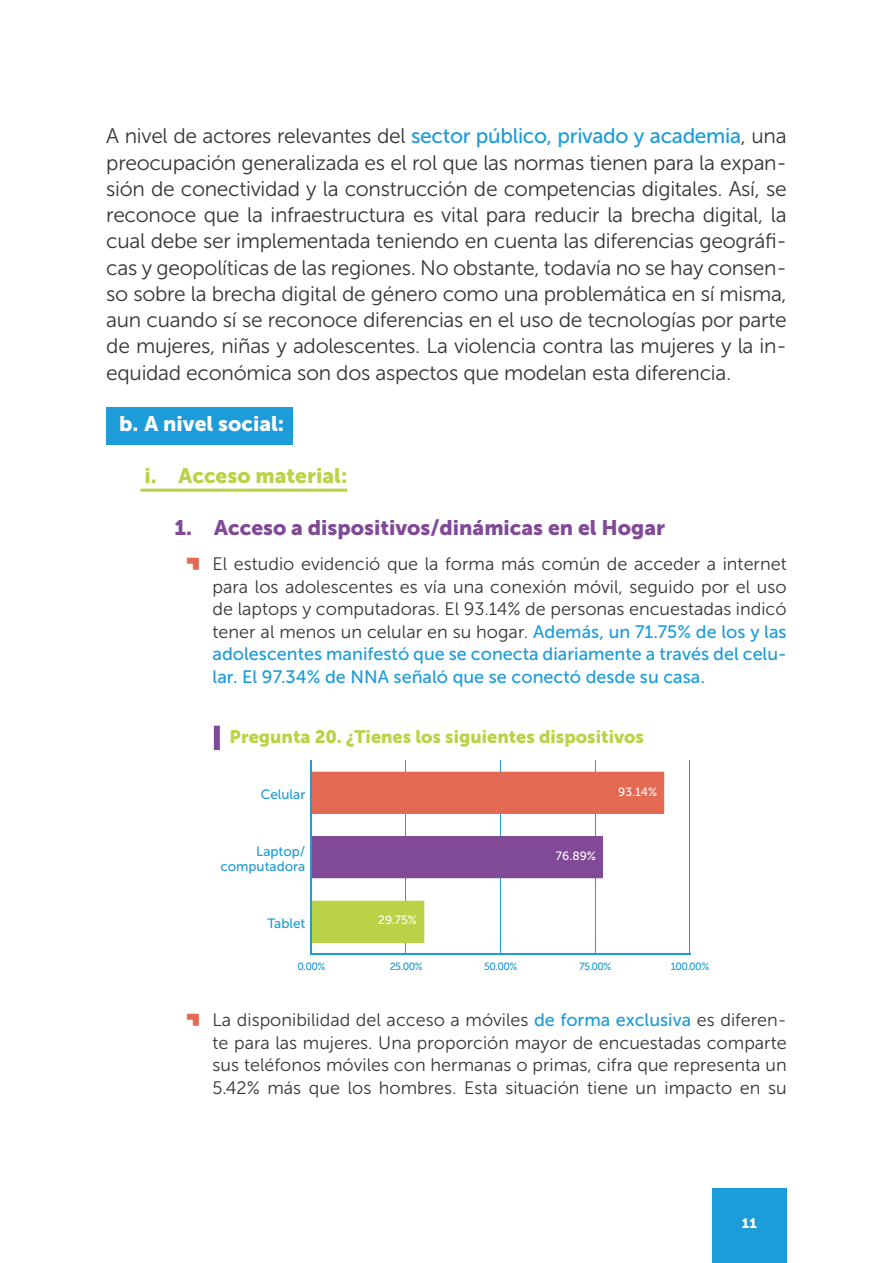
<style>
.page{position:relative;width:893px;height:1263px;background:#fff}
.page>*{position:absolute;margin:0;border:0;box-sizing:border-box;transform-origin:0 0}
.CI-Parrafo-Normal{font:21px/26.2px "Museo Sans 300";letter-spacing:-.015em;color:#373636;text-align:justify}
.t1{font:21px "Museo Sans 900";color:#814a97}
.t2{font:21px "Museo Sans 900";color:#bbd146}
.t3{font:21px "Museo Sans 900";color:#fff}
.t4{font:18px/22.5px "Museo Sans 300";color:#373636;text-align:justify}
.CI-Grafico{font:18px "Museo Sans 900";color:#bbd146}
.t5{font:13.5px/14.9px "Museo Sans 500";color:#1c9cd8;text-align:right}
.t6{font:13.5px "Museo Sans 900";color:#fff}
.t7{font:12px "Museo Sans 500";color:#fff}
.t8{font:10.5px "Museo Sans 500";letter-spacing:-.05em;color:#1c9cd8}
.s1{font-family:"Museo Sans 500";color:#1c9cd8}
</style>
<div class="page">
<div style="left:712px;top:1188px;width:75px;height:75px;background:#1c9cd8"></div>
<div style="left:106px;top:407px;width:187px;height:37px;background:#1c9cd8"></div>
<hr style="left:140px;top:489px;width:207px;height:3px;background:#bbd146">
<div style="left:214px;top:726px;width:6px;height:24px;background:#814a97"></div>
<hr style="left:311px;top:953px;width:380px;height:2px;background:#1c9cd8">
<hr style="left:406px;top:760px;width:1px;height:194px;background:#1c9cd8">
<hr style="left:500px;top:760px;width:1px;height:194px;background:#1c9cd8">
<hr style="left:595px;top:760px;width:1px;height:194px;background:#1c9cd8">
<hr style="left:690px;top:760px;width:1px;height:194px;background:#1c9cd8">
<hr style="left:311px;top:760px;width:1px;height:195px;background:#1c9cd8">
<div style="left:312px;top:772px;width:352px;height:42px;background:#e46953"></div>
<div style="left:312px;top:836px;width:291px;height:42px;background:#814a97"></div>
<div style="left:312px;top:901px;width:112px;height:42px;background:#bbd146"></div>
<p class="CI-Parrafo-Normal" style="left:106px;top:123px;width:682px">A nivel de actores relevantes del <span class="s1">sector público, privado y academia</span>, una preocupación generalizada es el rol que las normas tienen para la expan&shy;sión de conectividad y la construcción de competencias digitales. Así, se reconoce que la infraestructura es vital para reducir la brecha digital, la cual debe ser implementada teniendo en cuenta las diferencias geográfi&shy;cas y geopolíticas de las regiones. No obstante, todavía no se hay consen&shy;so sobre la brecha digital de género como una problemática en sí misma, aun cuando sí se reconoce diferencias en el uso de tecnologías por parte de mujeres, niñas y adolescentes. La violencia contra las mujeres y la in&shy;equidad económica son dos aspectos que modelan esta diferencia.</p>
<p class="t3" style="left:119px;top:412px;width:167px">b. A nivel social:</p>
<p class="t2" style="left:145px;top:464px;width:204px">i. Acceso material:</p>
<p class="t1" style="left:174px;top:516px;width:492px">1. Acceso a dispositivos/dinámicas en el Hogar</p>
<p class="t4" style="left:213px;top:553px;width:576px;text-indent:-26px"><sup>▜</sup> El estudio evidenció que la forma más común de acceder a internet para los adolescentes es vía una conexión móvil, seguido por el uso de laptops y computadoras. El 93.14% de personas encuestadas indicó tener al menos un celular en su hogar. <span class="s1">Además, un 71.75% de los y las adolescentes manifestó que se conecta diariamente a través del celu&shy;lar. El 97.34% de NNA señaló que se conectó desde su casa.</span></p>
<p class="CI-Grafico" style="left:230px;top:727px;width:416px">Pregunta 20. ¿Tienes los siguientes dispositivos</p>
<p class="t5" style="left:261px;top:787px;width:46px">Celular</p>
<p class="t7" style="left:618px;top:785px;width:40px">93.14%</p>
<p class="t5" style="left:220px;top:844px;width:87px">Laptop/ computadora</p>
<p class="t5" style="left:267px;top:916px;width:40px">Tablet</p>
<p class="t7" style="left:378px;top:914px;width:40px">29.75%</p>
<p class="t7" style="left:556px;top:849px;width:42px">76.89%</p>
<p class="t8" style="left:298px;top:961px;width:29px">0.00%</p>
<p class="t8" style="left:390px;top:961px;width:34px">25.00%</p>
<p class="t8" style="left:484px;top:961px;width:35px">50.00%</p>
<p class="t8" style="left:579px;top:961px;width:34px">75.00%</p>
<p class="t8" style="left:671px;top:961px;width:40px">100.00%</p>
<p class="t4" style="left:213px;top:1009px;width:576px;text-indent:-26px"><sup>▜</sup> La disponibilidad del acceso a móviles <span class="s1">de forma exclusiva</span> es diferen&shy;te para las mujeres. Una proporción mayor de encuestadas comparte sus teléfonos móviles con hermanas o primas, cifra que representa un 5.42% más que los hombres. Esta situación tiene un impacto en su</p>
<p class="t6" style="left:742px;top:1215px;width:16px">11</p>
</div>
